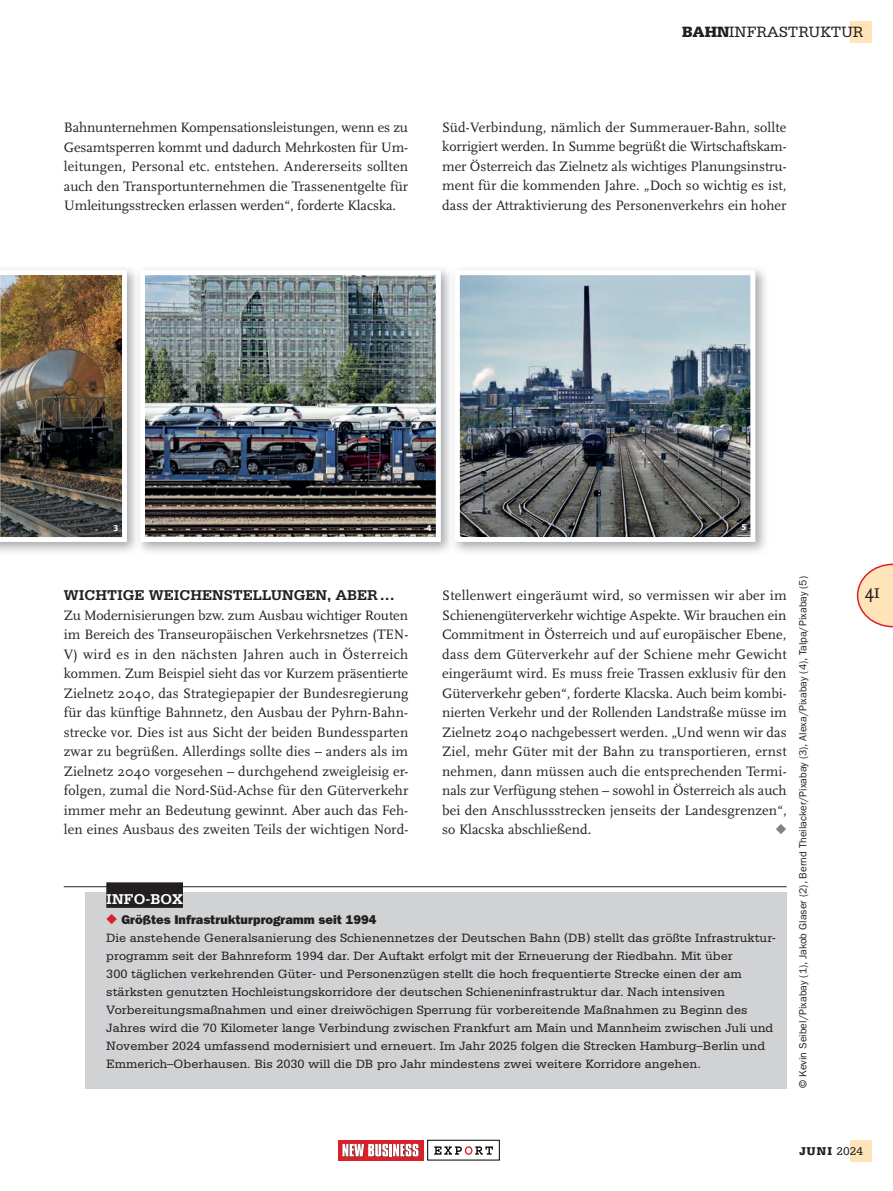
<style>
.page{position:relative;width:893px;height:1191px;background:#fff}
.page>*{position:absolute;margin:0;border:0;box-sizing:border-box;transform-origin:0 0}
.t1{font:condensed 21px "Scala OT";color:#231f20}
.t2{font:15.75px "Serifa Std";color:#231f20}
.t3{font:700 15px "Serifa Std";color:#231f20}
.t4{font:700 15px "Serifa Std";color:#fff}
.t5{font:14.25px/19.5px "Scala OT";letter-spacing:.005em;color:#231f20;text-align:justify}
.t6{font:12.75px/18px "Serifa Std";color:#231f20}
.t7{font:12.75px "ITC Franklin Gothic Std Hvy";color:#231f20}
.t8{font:900 12px "Serifa Std";color:#231f20}
.t9{font:10.5px "ITC Franklin Gothic Std";color:#231f20}
.t10{font:700 9px "Myriad Pro";color:#fff}
.s1{font-weight:900}
.s2{color:#da2128}
.s3{font-weight:400}
</style>
<div class="page">
<div style="left:338px;top:1140px;width:86px;height:20px;background:#d91f28"></div>
<svg style="left:342px;top:1143px;width:77px;height:13px"></svg>
<svg style="left:434px;top:1146px;width:59px;height:8px"></svg>
<div style="left:850px;top:1140px;width:22px;height:21px;background:#fee4b8"></div>
<svg style="left:857px;top:563px;width:36px;height:64px"></svg>
<div style="left:850px;top:21px;width:22px;height:22px;background:#fee4b8"></div>
<img style="left:454px;top:269px;width:312px;height:283px">
<svg style="left:455px;top:270px;width:300px;height:272px"></svg>
<img style="left:458px;top:274px;width:294px;height:264px">
<img style="left:141px;top:269px;width:309px;height:283px">
<svg style="left:141px;top:270px;width:299px;height:272px"></svg>
<img style="left:144px;top:274px;width:293px;height:264px">
<img style="left:0;top:269px;width:135px;height:283px">
<div style="left:85px;top:892px;width:702px;height:197px;background:#d1d2d4"></div>
<hr style="left:64px;top:886px;width:723px;height:1px;background:#231f20">
<div style="left:106px;top:882px;width:77px;height:26px;background:#231f20"></div>
<img style="left:0;top:269px;width:127px;height:275px">
<p class="t5" style="left:64px;top:118px;width:346px">Bahnunternehmen Kompensationsleistungen, wenn es zu Gesamtsperren kommt und dadurch Mehrkosten für Um&shy;leitungen, Personal etc. entstehen. Andererseits sollten auch den Transportunternehmen die Trassenentgelte für Umleitungsstrecken erlassen werden“, forderte Klacska.</p>
<p class="t2" style="left:682px;top:23px;width:183px"><span class="s1">BAHN</span>INFRASTRUKTUR</p>
<p class="t5" style="left:442px;top:118px;width:346px">Süd-Verbindung, nämlich der Summerauer-Bahn, sollte korrigiert werden. In Summe begrüßt die Wirtschaftskam&shy;mer Österreich das Zielnetz als wichtiges Planungsinstru&shy;ment für die kommenden Jahre. „Doch so wichtig es ist, dass der Attraktivierung des Personenverkehrs ein hoher</p>
<p class="t10" style="left:113px;top:522px;width:6px">3</p>
<p class="t10" style="left:427px;top:522px;width:6px">4</p>
<p class="t10" style="left:742px;top:521px;width:6px">5</p>
<p class="t3" style="left:64px;top:586px;width:333px">WICHTIGE WEICHENSTELLUNGEN, ABER …</p>
<p class="t5" style="left:64px;top:605px;width:346px">Zu Modernisierungen bzw. zum Ausbau wichtiger Routen im Bereich des Transeuropäischen Verkehrsnetzes (TEN-V) wird es in den nächsten Jahren auch in Österreich kommen. Zum Beispiel sieht das vor Kurzem präsentierte Zielnetz 2040, das Strategiepapier der Bundesregierung für das künftige Bahnnetz, den Ausbau der Pyhrn-Bahn&shy;strecke vor. Dies ist aus Sicht der beiden Bundessparten zwar zu begrüßen. Allerdings sollte dies – anders als im Zielnetz 2040 vorgesehen – durchgehend zweigleisig er&shy;folgen, zumal die Nord-Süd-Achse für den Güterverkehr immer mehr an Bedeutung gewinnt. Aber auch das Feh&shy;len eines Ausbaus des zweiten Teils der wichtigen Nord-</p>
<p class="t5" style="left:442px;top:586px;width:346px">Stellenwert eingeräumt wird, so vermissen wir aber im Schienen güterverkehr wichtige Aspekte. Wir brauchen ein Commitment in Österreich und auf europäischer Ebene, dass dem Güterverkehr auf der Schiene mehr Gewicht eingeräumt wird. Es muss freie Trassen exklusiv für den Güterverkehr geben“, forderte Klacska. Auch beim kombi&shy;nierten Verkehr und der Rollenden Landstraße müsse im Zielnetz 2040 nachgebessert werden. „Und wenn wir das Ziel, mehr Güter mit der Bahn zu transportieren, ernst nehmen, dann müssen auch die entsprechenden Termi&shy;nals zur Verfügung stehen – sowohl in Österreich als auch bei den Anschlussstrecken jenseits der Landesgrenzen“, so Klacska abschließend.</p>
<p class="t4" style="left:106px;top:890px;width:78px">INFO-BOX</p>
<p class="t7" style="left:106px;top:911px;width:272px"><span class="s2">◆</span> Größtes Infrastrukturprogramm seit 1994</p>
<p class="t6" style="left:106px;top:928px;width:671px">Die anstehende Generalsanierung des Schienennetzes der Deutschen Bahn (DB) stellt das größte Infrastruktur&shy;programm seit der Bahnreform 1994 dar. Der Auftakt erfolgt mit der Erneuerung der Riedbahn. Mit über<br>300 täglichen verkehrenden Güter- und Personenzügen stellt die hoch frequentierte Strecke einen der am stärksten genutzten Hochleistungskorridore der deutschen Schieneninfrastruktur dar. Nach intensiven Vorbereitungsmaßnahmen und einer dreiwöchigen Sperrung für vorbereitende Maßnahmen zu Beginn des Jahres wird die 70 Kilometer lange Verbindung zwischen Frankfurt am Main und Mannheim zwischen Juli und November 2024 umfassend modernisiert und erneuert. Im Jahr 2025 folgen die Strecken Hamburg–Berlin und Emmerich–Oberhausen. Bis 2030 will die DB pro Jahr mindestens zwei weitere Korridore angehen.</p>
<p class="t9" style="left:797px;top:1088px;width:513px;rotate:-90deg">© Kevin Seibel/Pixabay (1), Jakob Glaser (2), Bernd Theilacker/Pixabay (3), Alexa/Pixabay (4), Talpa/Pixabay (5)</p>
<h1 class="t1" style="left:865px;top:579px;width:17px">41</h1>
<p class="t8" style="left:799px;top:1143px;width:66px">JUNI <span class="s3">2024</span></p>
</div>
